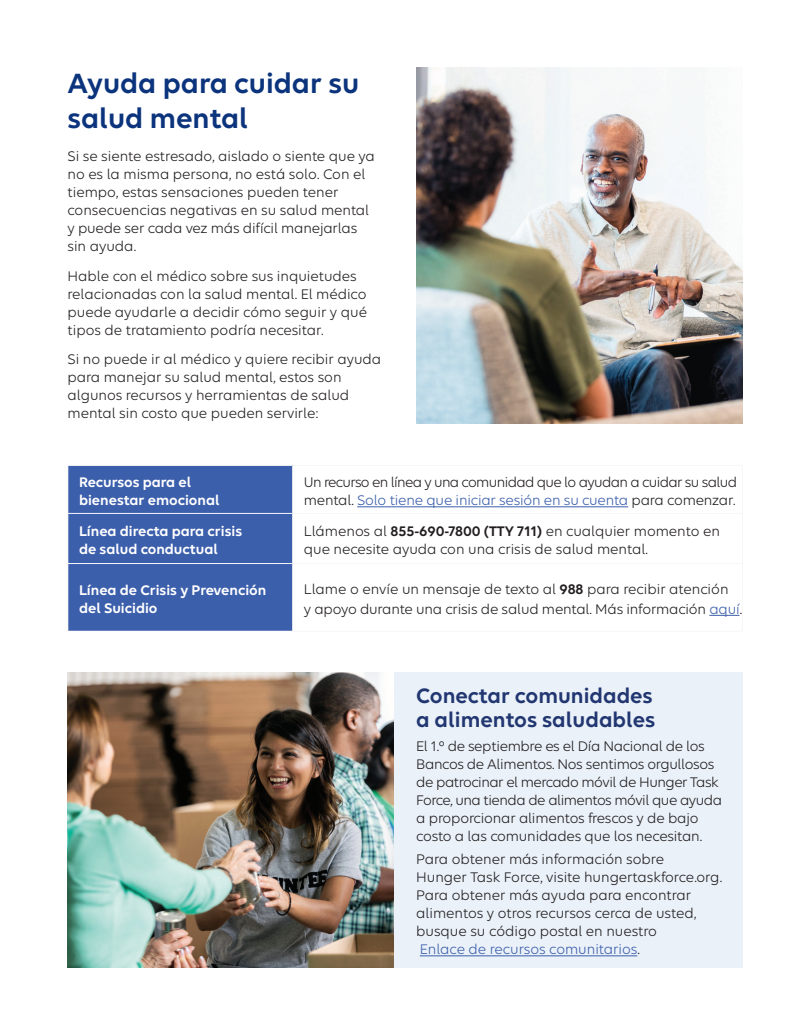
<style>
.page{position:relative;width:810px;height:1035px;background:#fff}
.page>*{position:absolute;margin:0;border:0;box-sizing:border-box;transform-origin:0 0}
.t1{font:600 30px/35px "Elevance Sans";color:#0b347d}
.t2{font:600 22.5px/23.8px "Elevance Sans";color:#223771}
.t3{font:15px/18px "Elevance Sans";color:#231f20}
.t4{font:15px/18px "Elevance Sans";letter-spacing:-.02em;color:#231f20}
.t5{font:15px/17.5px "Elevance Sans";letter-spacing:-.04em;color:#231f20}
.t6{font:600 15px/18px "Elevance Sans";color:#fff}
.s1{color:#3c5fac}
.s2{font-weight:600}
.s3{color:#3d5fab}
</style>
<div class="page">
<div style="left:329px;top:672px;width:413px;height:296px;background:#eaf1f9"></div>
<img style="left:416px;top:68px;width:326px;height:356px">
<div style="left:68px;top:465px;width:225px;height:48px;background:#3c5fac"></div>
<div style="left:68px;top:513px;width:225px;height:51px;background:#3c5fac"></div>
<div style="left:68px;top:564px;width:225px;height:67px;background:#3c5fac"></div>
<hr style="left:68px;top:465px;width:225px;height:1px;background:#f7f7f8">
<hr style="left:68px;top:466px;width:1px;height:47px;background:#f7f7f8">
<hr style="left:68px;top:513px;width:225px;height:1px;background:#f7f7f8">
<hr style="left:68px;top:514px;width:1px;height:49px;background:#f7f7f8">
<hr style="left:68px;top:563px;width:225px;height:1px;background:#f7f7f8">
<hr style="left:68px;top:564px;width:1px;height:67px;background:#f7f7f8">
<hr style="left:293px;top:465px;width:450px;height:1px;background:#f7f7f8">
<hr style="left:292px;top:466px;width:1px;height:47px;background:#f7f7f8">
<hr style="left:742px;top:466px;width:1px;height:47px;background:#f7f7f8">
<hr style="left:293px;top:513px;width:450px;height:1px;background:#f7f7f8">
<hr style="left:292px;top:514px;width:1px;height:49px;background:#f7f7f8">
<hr style="left:742px;top:514px;width:1px;height:49px;background:#f7f7f8">
<hr style="left:293px;top:563px;width:450px;height:1px;background:#f7f7f8">
<hr style="left:292px;top:564px;width:1px;height:67px;background:#f7f7f8">
<hr style="left:742px;top:564px;width:1px;height:67px;background:#f7f7f8">
<hr style="left:292px;top:631px;width:451px;height:1px;background:#f7f7f8">
<hr style="left:357px;top:507px;width:271px;height:1px;background:#3c5fac">
<hr style="left:709px;top:615px;width:31px;height:1px;background:#3d5fab">
<hr style="left:420px;top:955px;width:217px;height:1px;background:#3d5fab">
<img style="left:68px;top:672px;width:326px;height:295px">
<h2 class="t1" style="left:68px;top:65px;width:293px">Ayuda para cuidar su salud mental</h2>
<p class="t3" style="left:68px;top:147px;width:309px">Si se siente estresado, aislado o siente que ya no es la misma persona, no está solo. Con el tiempo, estas sensaciones pueden tener consecuencias negativas en su salud mental y puede ser cada vez más difícil manejarlas sin ayuda.</p>
<p class="t3" style="left:68px;top:266px;width:301px">Hable con el médico sobre sus inquietudes relacionadas con la salud mental. El médico puede ayudarle a decidir cómo seguir y qué tipos de tratamiento podría necesitar.</p>
<p class="t3" style="left:68px;top:350px;width:315px">Si no puede ir al médico y quiere recibir ayuda para manejar su salud mental, estos son algunos recursos y herramientas de salud mental sin costo que pueden servirle:</p>
<p class="t6" style="left:79px;top:473px;width:142px">Recursos para el bienestar emocional</p>
<p class="t5" style="left:304px;top:473px;width:435px">Un recurso en línea y una comunidad que lo ayudan a cuidar su salud mental. <span class="s1">Solo tiene que iniciar sesión en su cuenta</span> para comenzar.</p>
<p class="t6" style="left:79px;top:522px;width:165px">Línea directa para crisis de salud conductual</p>
<p class="t3" style="left:304px;top:521px;width:418px;line-height:18.8px">Llámenos al <span class="s2">855‑690‑7800 (TTY 711)</span> en cualquier momento en que necesite ayuda con una crisis de salud mental.</p>
<p class="t6" style="left:79px;top:580px;width:189px">Línea de Crisis y Prevención del Suicidio</p>
<p class="t3" style="left:304px;top:578px;width:440px;line-height:20px">Llame o envíe un mensaje de texto al <span class="s2">988</span> para recibir atención<br>y apoyo durante una crisis de salud mental. Más información <span class="s3">aquí</span>.</p>
<h3 class="t2" style="left:416px;top:683px;width:241px">Conectar comunidades a alimentos saludables</h3>
<p class="t4" style="left:416px;top:736px;width:307px">El 1.º de septiembre es el Día Nacional de los Bancos de Alimentos. Nos sentimos orgullosos de patrocinar el mercado móvil de Hunger Task Force, una tienda de alimentos móvil que ayuda a proporcionar alimentos frescos y de bajo costo a las comunidades que los necesitan.</p>
<p class="t3" style="left:416px;top:850px;width:307px">Para obtener más información sobre<br>Hunger Task Force, visite hungertaskforce.org.<br>Para obtener más ayuda para encontrar alimentos y otros recursos cerca de usted, busque su código postal en nuestro<br><span class="s3">Enlace de recursos comunitarios</span>.</p>
</div>
